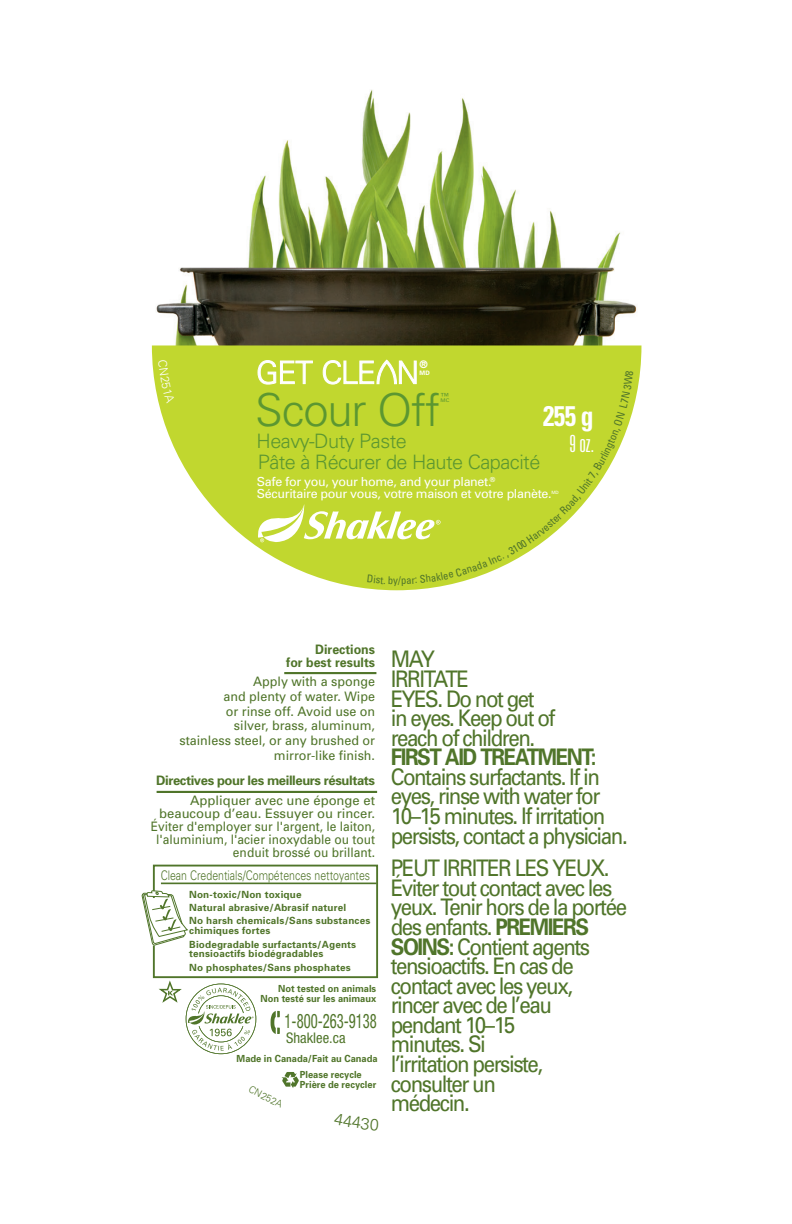
<style>
.page{position:relative;width:792px;height:1224px;background:#fff}
.page>*{position:absolute;margin:0;border:0;box-sizing:border-box;transform-origin:0 0}
.t1{font:300 45.4px "Univers";letter-spacing:-.025em;color:#5c9731}
.t2{font:700 condensed 28.4px "Univers";color:#fff;scale:.9 1}
.t3{font:300 ultra-condensed 23.6px "Univers";color:#fff}
.t4{font:22.8px/19.6px "Univers";letter-spacing:-.07em;color:#50752a;scale:.9 1}
.t5{font:condensed 20px "Helvetica Neue";color:#50752a;scale:.73 1}
.t6{font:300 19.8px "Univers";letter-spacing:-.025em;color:#5c9731}
.t7{font:condensed 14.6px "Helvetica Neue";color:#50752a}
.t8{font:300 13.2px "Univers";color:#50752a;scale:.8 1}
.t9{font:13px/14.6px "Univers";color:#50752a;text-align:right;scale:.96 1}
.t10{font:13px/13px "Univers";color:#50752a;text-align:right}
.t11{font:700 13px/20px "Univers";letter-spacing:-.03em;color:#50752a;text-align:right}
.t12{font:700 13px/13px "Univers";color:#50752a;text-align:right;scale:.95 1}
.t13{font:12.4px/12.4px "Univers";letter-spacing:-.025em;color:#fff}
.t14{font:700 10.4px "Univers";color:#fff}
.t15{font:700 10px/13.2px "Univers";letter-spacing:.015em;color:#50752a}
.t16{font:700 9.8px/9.8px "Univers";color:#50752a;text-align:right;scale:.95 1}
.t17{font:8.4px "Univers";color:#5c9731}
.t18{font:700 6px "Univers";color:#fff}
.t19{font:5px "Univers";color:#5c9731;scale:1.11 1}
.t20{font:4.4px "Univers";color:#fff}
.s1{font-weight:400}
.s2{font-weight:700}
</style>
<div class="page">
<img style="left:151px;top:89px;width:491px;height:270px">
<svg style="left:152px;top:345px;width:489px;height:245px;fill:#c1d72f"></svg>
<hr style="left:157px;top:791px;width:220px;height:2px;background:#50752a">
<hr style="left:284px;top:672px;width:92px;height:2px;background:#50752a">
<svg style="left:142px;top:864px;width:237px;height:190px"></svg>
<svg style="left:158px;top:360px;width:17px;height:44px"></svg>
<svg style="left:256px;top:359px;width:378px;height:227px"></svg>
<svg style="left:281px;top:1072px;width:18px;height:16px"></svg>
<p class="t14" style="left:420px;top:358px;width:10px">®</p>
<p class="t18" style="left:420px;top:369px;width:12px">MD</p>
<p class="t1" style="left:255px;top:383px;width:187px">Scour Off</p>
<p class="t17" style="left:440px;top:391px;width:10px">™</p>
<p class="t19" style="left:441px;top:397px;width:9px">MC</p>
<p class="t2" style="left:543px;top:398px;width:57px">255 g</p>
<p class="t6" style="left:257px;top:429px;width:152px">Heavy-Duty Paste</p>
<p class="t3" style="left:570px;top:431px;width:26px">9 oz.</p>
<p class="t6" style="left:258px;top:450px;width:284px">Pâte à Récurer de Haute Capacité</p>
<p class="t13" style="left:257px;top:475px;width:296px">Safe for you, your home, and your planet.<sup>®<br></sup>Sécuritaire pour vous, votre maison et votre planète.</p>
<p class="t20" style="left:551px;top:490px;width:9px">MD</p>
<p class="t12" style="left:286px;top:642px;width:95px">Directions<br>for best results</p>
<p class="t9" style="left:179px;top:674px;width:205px">Apply with a sponge<br>and plenty of water. Wipe<br>or rinse off. Avoid use on<br>silver, brass, aluminum, stainless steel, or any brushed or mirror-like finish.</p>
<p class="t11" style="left:156px;top:770px;width:220px">Directives pour les meilleurs résultats<br><span class="s1">Appliquer avec une éponge et</span></p>
<p class="t10" style="left:151px;top:807px;width:226px">beaucoup d’eau. Essuyer ou rincer.<br>Éviter d'employer sur l'argent, le laiton, l'aluminium, l'acier inoxydable ou tout enduit brossé ou brillant.</p>
<p class="t8" style="left:161px;top:867px;width:263px">Clean Credentials/Compétences nettoyantes</p>
<p class="t15" style="left:189px;top:888px;width:183px">Non-toxic/Non toxique<br>Natural abrasive/Abrasif naturel<br>No harsh chemicals/Sans substances</p>
<p class="t15" style="left:189px;top:924px;width:169px">chimiques fortes<br>Biodegradable surfactants/Agents</p>
<p class="t15" style="left:189px;top:947px;width:163px">tensioactifs biodégradables<br>No phosphates/Sans phosphates</p>
<p class="t16" style="left:261px;top:983px;width:123px">Not tested on animals<br>Non testé sur les animaux</p>
<p class="t5" style="left:285px;top:1009px;width:128px">1-800-263-9138</p>
<p class="t7" style="left:286px;top:1029px;width:61px">Shaklee.ca</p>
<p class="t16" style="left:237px;top:1053px;width:150px">Made in Canada/Fait au Canada</p>
<p class="t16" style="left:300px;top:1070px;width:67px">Please recycle</p>
<p class="t16" style="left:300px;top:1079px;width:82px">Prière de recycler</p>
<p class="t4" style="left:391px;top:649px;width:265px">MAY<br>IRRITATE<br>EYES. Do not get<br>in eyes. Keep out of<br>reach of children.<br><span class="s2">FIRST AID TREATMENT:<br></span>Contains surfactants. If in eyes, rinse with water for<br>10–15 minutes. If irritation persists, contact a physician.</p>
<p class="t4" style="left:391px;top:858px;width:264px">PEUT IRRITER LES YEUX.<br>Éviter tout contact avec les yeux. Tenir hors de la portée des enfants. <span class="s2">PREMIERS<br>SOINS:</span> Contient agents tensioactifs. En cas de contact avec les yeux, rincer avec de l’eau pendant 10–15<br>minutes. Si<br>l’irritation persiste, consulter un<br>médecin.</p>
</div>
